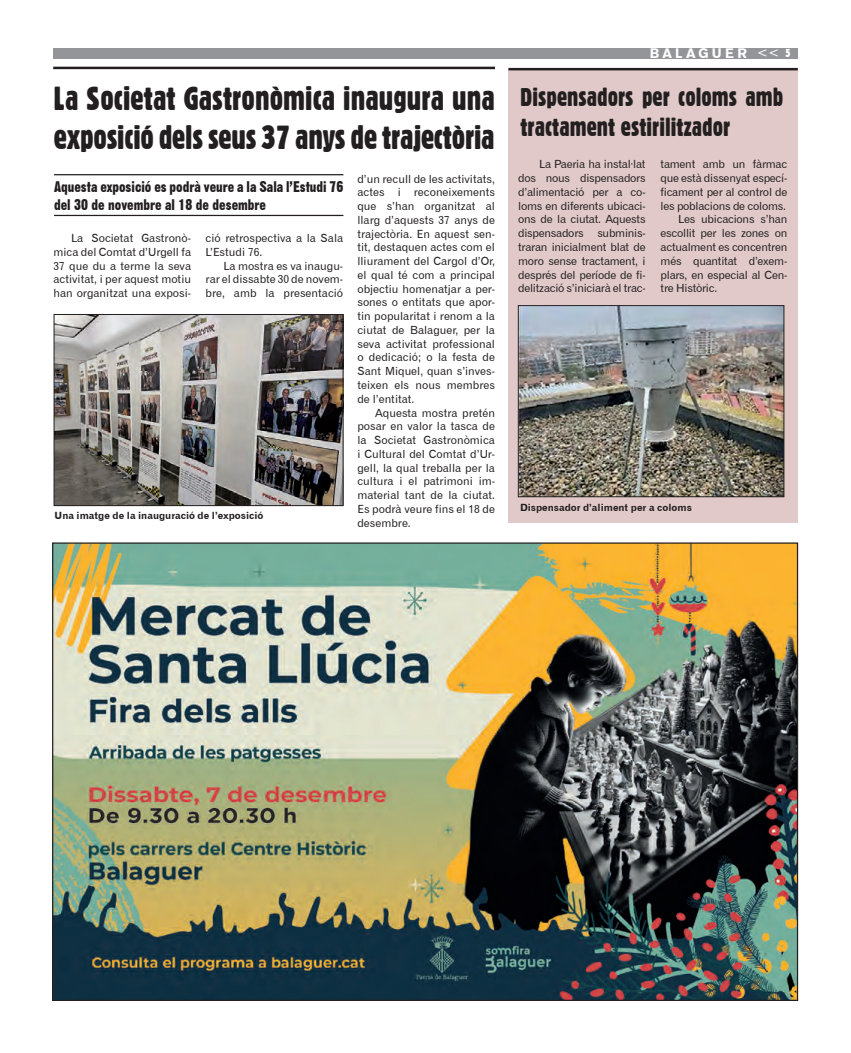
<style>
.page{position:relative;width:851px;height:1053px;background:#fff}
.page>*{position:absolute;margin:0;border:0;box-sizing:border-box;transform-origin:0 0}
.t1{font:32.5px/39px "Gothic 821 Condensed BT";letter-spacing:-.01em;color:#231f20}
.t2{font:25px/30px "Gothic 821 Condensed BT";color:#231f20}
.t3{font:15px/18px "Gothic No 13 BT";color:#231f20}
.t4{font:13.75px "Gothic 725 BT Black A";letter-spacing:.25em;color:#fff}
.t5{font:11.25px/13.8px "Gothic 720 BT Roman B";color:#231f20;text-align:justify}
.t6{font:10px "Gothic 720 BT Bold B";color:#231f20}
.s1{font-family:"Gothic 720 BT Roman B"}
.s2{font-family:"Gothic 821 Condensed BT";font-size:11.25px}
</style>
<div class="page">
<div style="left:53px;top:48px;width:744px;height:10px;background:#939598"></div>
<img style="left:54px;top:544px;width:742px;height:454px">
<hr style="left:53px;top:67px;width:442px;height:2px;background:#231f20">
<img style="left:56px;top:316px;width:285px;height:187px">
<div style="left:54px;top:314px;width:289px;height:191px;border:1px solid #231f20"></div>
<hr style="left:54px;top:174px;width:289px;height:1px;background:#231f20">
<hr style="left:54px;top:215px;width:289px;height:1px;background:#231f20">
<div style="left:508px;top:69px;width:289px;height:454px;background:#e0c9c8"></div>
<hr style="left:508px;top:68px;width:289px;height:2px;background:#231f20">
<img style="left:520px;top:307px;width:262px;height:188px">
<div style="left:518px;top:305px;width:266px;height:192px;border:1px solid #231f20"></div>
<p class="t1" style="left:54px;top:79px;width:442px">La Societat Gastronòmica inaugura una exposició dels seus 37 anys de trajectòria</p>
<p class="t3" style="left:54px;top:177px;width:291px">Aquesta exposició es podrà veure a la Sala l’Estudi 76 del 30 de novembre al 18 de desembre</p>
<p class="t5" style="left:53px;top:231px;width:139px;text-indent:18px">La Societat Gastronò&shy;mica del Comtat d’Urgell fa 37 que du a terme la seva activitat, i per aquest motiu han organitzat una exposi-</p>
<p class="t5" style="left:205px;top:231px;width:139px">ció retrospectiva a la Sala<br>L’Estudi 76.</p>
<p class="t5" style="left:205px;top:259px;width:139px;text-indent:18px">La mostra es va inaugu&shy;rar el dissabte 30 de novem&shy;bre, amb la presentació</p>
<p class="t6" style="left:55px;top:509px;width:210px">Una imatge de la inauguració de l’exposició</p>
<p class="t5" style="left:357px;top:172px;width:139px">d’un recull de les activitats, actes i reconeixements que s’han organitzat al llarg d’aquests 37 anys de trajectòria. En aquest sen&shy;tit, destaquen actes com el lliurament del Cargol d’Or, el qual té com a principal objectiu homenatjar a per&shy;sones o entitats que apor&shy;tin popularitat i renom a la ciutat de Balaguer, per la seva activitat professional o dedicació; o la festa de Sant Miquel, quan s’inves&shy;teixen els nous membres de l’entitat.</p>
<p class="t5" style="left:357px;top:405px;width:139px;text-indent:18px">Aquesta mostra pretén posar en valor la tasca de la Societat Gastronòmica i Cultural del Comtat d’Ur&shy;gell, la qual treballa per la cultura i el patrimoni im&shy;material tant de la ciutat.<br>Es podrà veure fins el 18 de desembre.</p>
<p class="t4" style="left:649px;top:45px;width:142px">BALAGUER <span class="s1">&lt;&lt;</span> <span class="s2">5</span></p>
<p class="t2" style="left:520px;top:82px;width:264px">Dispensadors per coloms amb tractament estirilitzador</p>
<p class="t5" style="left:518px;top:157px;width:129px;text-indent:21px">La Paeria ha instal·lat dos nous dispensadors d’alimentació per a co&shy;loms en diferents ubicaci&shy;ons de la ciutat. Aquests dispensadors subminis&shy;traran inicialment blat de moro sense tractament, i després del període de fi&shy;delització s’iniciarà el trac-</p>
<p class="t5" style="left:660px;top:157px;width:128px">tament amb un fàrmac que està dissenyat especí&shy;ficament per al control de les poblacions de coloms.</p>
<p class="t5" style="left:660px;top:212px;width:128px;text-indent:18px">Les ubicacions s’han escollit per les zones on actualment es concentren més quantitat d’exem&shy;plars, en especial al Cen&shy;tre Històric.</p>
<p class="t6" style="left:520px;top:501px;width:173px">Dispensador d’aliment per a coloms</p>
</div>
